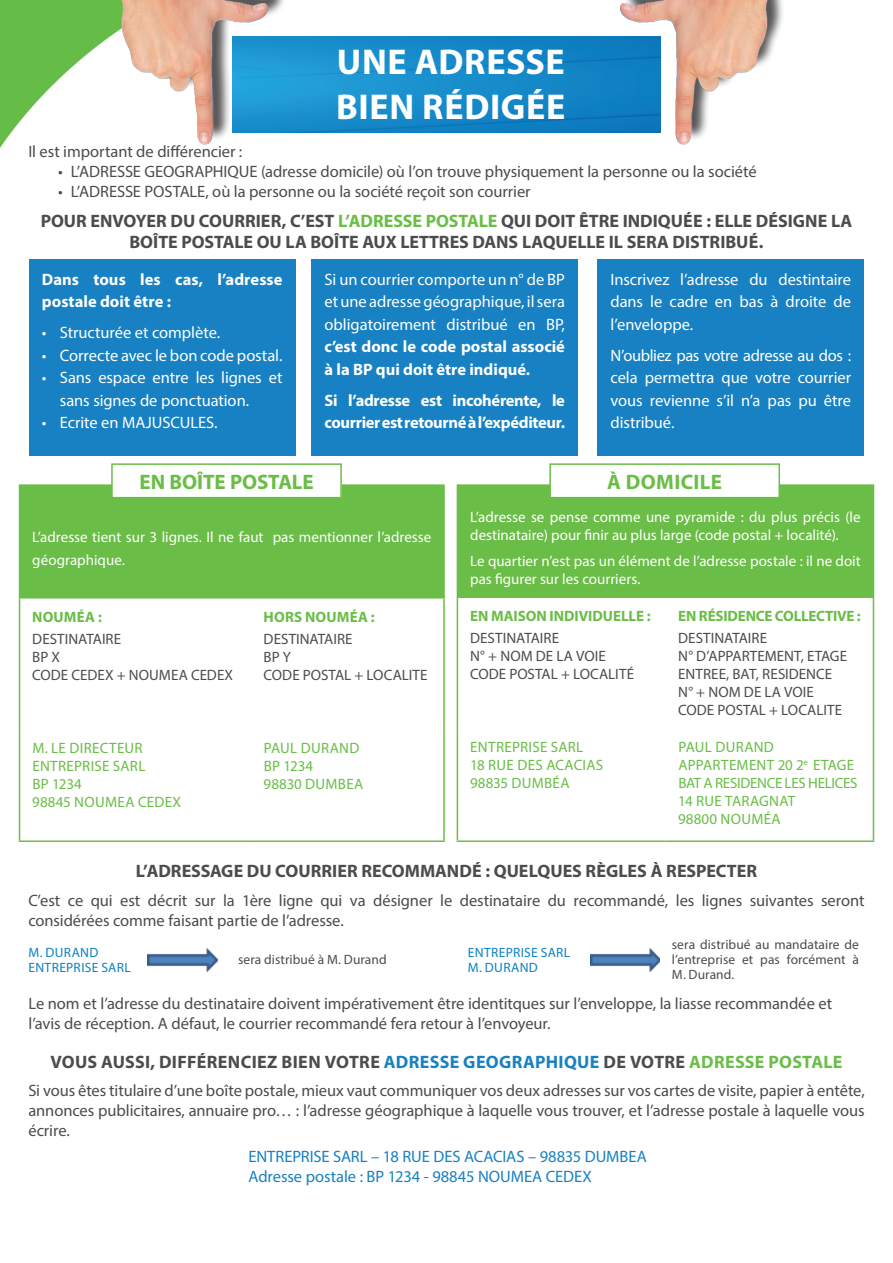
<style>
.page{position:relative;width:893px;height:1263px;background:#fff}
.page>*{position:absolute;margin:0;border:0;box-sizing:border-box;transform-origin:0 0}
.t1{font:700 36px "Myriad Pro";letter-spacing:.015em;color:#fff}
.t2{font:700 21px "Myriad Pro";letter-spacing:.005em;color:#6abd46}
.t3{font:700 18px/21.6px "Myriad Pro";color:#4b4c4d;text-align:center}
.t4{font:16.5px/19.8px "Myriad Pro";letter-spacing:-.005em;color:#4b4c4d}
.t5{font:16.5px/22.5px "Myriad Pro";letter-spacing:-.005em;color:#fff;text-align:justify}
.t6{font:16.5px "Myriad Pro";letter-spacing:-.005em;color:#1781c3}
.t7{font:700 16.5px/22.5px "Myriad Pro";letter-spacing:-.02em;color:#fff}
.t8{font:700 16.5px/22.5px "Myriad Pro";color:#fff}
.t9{font:15px/18px "Myriad Pro";color:#fff}
.t10{font:15px/18px "Myriad Pro";color:#4b4c4d}
.t11{font:15px/18px "Myriad Pro";letter-spacing:.015em;color:#6abd46}
.t12{font:700 15px "Myriad Pro";letter-spacing:-.005em;color:#6abd46}
.t13{font:15px "Myriad Pro";letter-spacing:-.02em;color:#6abd46}
.t14{font:13.5px/15px "Myriad Pro";letter-spacing:.005em;color:#4b4c4d;text-align:justify}
.t15{font:13.5px "Myriad Pro";letter-spacing:.025em;color:#0d81c3}
.s1{color:#6abd46}
.s2{font-weight:700}
.s3{color:#1781c3}
</style>
<div class="page">
<img style="left:0;top:0;width:326px;height:148px">
<div style="left:623px;top:0;width:166px;height:141px;background:#231f20;opacity:.75"></div>
<img style="left:620px;top:0;width:157px;height:145px">
<img style="left:286px;top:37px;width:374px;height:95px">
<div style="left:120px;top:0;width:166px;height:141px;background:#231f20;opacity:.75"></div>
<img style="left:111px;top:0;width:158px;height:145px">
<img style="left:148px;top:948px;width:70px;height:24px">
<img style="left:590px;top:948px;width:70px;height:24px">
<div style="left:29px;top:259px;width:266px;height:197px;background:#1781c3"></div>
<div style="left:312px;top:259px;width:266px;height:197px;background:#1781c3"></div>
<div style="left:598px;top:259px;width:266px;height:197px;background:#1781c3"></div>
<div style="left:457px;top:485px;width:416px;height:112px;background:#6abd46"></div>
<hr style="left:457px;top:484px;width:208px;height:2px;background:#6abd46">
<hr style="left:665px;top:484px;width:209px;height:2px;background:#6abd46">
<hr style="left:873px;top:486px;width:1px;height:110px;background:#6abd46">
<hr style="left:457px;top:596px;width:208px;height:2px;background:#6abd46">
<hr style="left:457px;top:598px;width:1px;height:130px;background:#6abd46">
<hr style="left:665px;top:596px;width:209px;height:2px;background:#6abd46">
<hr style="left:873px;top:598px;width:1px;height:130px;background:#6abd46">
<hr style="left:457px;top:728px;width:1px;height:112px;background:#6abd46">
<hr style="left:873px;top:728px;width:1px;height:112px;background:#6abd46">
<hr style="left:457px;top:840px;width:208px;height:2px;background:#6abd46">
<hr style="left:665px;top:840px;width:209px;height:2px;background:#6abd46">
<div style="left:20px;top:485px;width:424px;height:113px;background:#6abd46"></div>
<hr style="left:19px;top:598px;width:1px;height:131px;background:#6abd46">
<hr style="left:443px;top:598px;width:2px;height:131px;background:#6abd46">
<hr style="left:19px;top:729px;width:1px;height:111px;background:#6abd46">
<hr style="left:443px;top:729px;width:2px;height:111px;background:#6abd46">
<hr style="left:19px;top:840px;width:232px;height:2px;background:#6abd46">
<hr style="left:251px;top:840px;width:194px;height:2px;background:#6abd46">
<hr style="left:19px;top:484px;width:232px;height:2px;background:#6abd46">
<hr style="left:19px;top:486px;width:1px;height:111px;background:#6abd46">
<hr style="left:251px;top:484px;width:194px;height:2px;background:#6abd46">
<hr style="left:443px;top:486px;width:2px;height:111px;background:#6abd46">
<hr style="left:19px;top:597px;width:232px;height:1px;background:#6abd46">
<hr style="left:251px;top:597px;width:194px;height:1px;background:#6abd46">
<div style="left:112px;top:464px;width:229px;height:34px;background:#fff"></div>
<div style="left:111px;top:463px;width:231px;height:35px;border:2px solid #6abd46"></div>
<div style="left:550px;top:464px;width:229px;height:34px;background:#fff"></div>
<div style="left:549px;top:463px;width:231px;height:35px;border:2px solid #6abd46"></div>
<p class="t1" style="left:337px;top:38px;width:229px">UNE ADRESSE</p>
<p class="t1" style="left:336px;top:83px;width:231px">BIEN RÉDIGÉE</p>
<p class="t4" style="left:28px;top:141px;width:216px">Il est important de différencier :</p>
<p class="t4" style="left:58px;top:161px;width:700px">• L’ADRESSE GEOGRAPHIQUE (adresse domicile) où l’on trouve physiquement la personne ou la société</p>
<p class="t4" style="left:58px;top:181px;width:474px">• L’ADRESSE POSTALE, où la personne ou la société reçoit son courrier</p>
<p class="t3" style="left:41px;top:209px;width:813px">POUR ENVOYER DU COURRIER, C’EST <span class="s1">L’ADRESSE POSTALE</span> QUI DOIT ÊTRE INDIQUÉE : ELLE DÉSIGNE LA<br>BOÎTE POSTALE OU LA BOÎTE AUX LETTRES DANS LAQUELLE IL SERA DISTRIBUÉ.</p>
<p class="t8" style="left:42px;top:267px;width:242px">Dans tous les cas, l’adresse postale doit être :</p>
<p class="t5" style="left:42px;top:321px;width:180px">• Structurée et complète.</p>
<p class="t5" style="left:42px;top:343px;width:242px">• Correcte avec le bon code postal.</p>
<p class="t5" style="left:60px;top:366px;width:224px;text-indent:-18px">• Sans espace entre les lignes et sans signes de ponctuation.</p>
<p class="t5" style="left:42px;top:411px;width:177px">• Ecrite en MAJUSCULES.</p>
<p class="t5" style="left:324px;top:267px;width:242px">Si un courrier comporte un n° de BP et une adresse géographique, il sera obligatoirement distribué en BP, <span class="s2">c’est donc le code postal associé à la BP qui doit être indiqué.</span></p>
<p class="t7" style="left:324px;top:388px;width:242px">Si l’adresse est incohérente, le courrier est retourné à l’expéditeur.</p>
<p class="t5" style="left:610px;top:267px;width:242px">Inscrivez l’adresse du destintaire dans le cadre en bas à droite de l’enveloppe.</p>
<p class="t5" style="left:610px;top:343px;width:242px">N’oubliez pas votre adresse au dos : cela permettra que votre courrier vous revienne s’il n’a pas pu être distribué.</p>
<p class="t2" style="left:139px;top:468px;width:176px">EN BOÎTE POSTALE</p>
<p class="t2" style="left:607px;top:468px;width:116px">À DOMICILE</p>
<p class="t9" style="left:32px;top:526px;width:400px;line-height:22.5px">L’adresse tient sur 3 lignes. Il ne faut pas mentionner l’adresse géographique.</p>
<p class="t12" style="left:32px;top:607px;width:71px">NOUMÉA :</p>
<p class="t10" style="left:32px;top:630px;width:90px">DESTINATAIRE</p>
<p class="t10" style="left:32px;top:648px;width:202px">BP X<br>CODE CEDEX + NOUMEA CEDEX</p>
<p class="t11" style="left:32px;top:738px;width:114px">M. LE DIRECTEUR<br>ENTREPRISE SARL</p>
<p class="t11" style="left:32px;top:774px;width:51px">BP 1234</p>
<p class="t11" style="left:32px;top:792px;width:150px">98845 NOUMEA CEDEX</p>
<p class="t12" style="left:264px;top:607px;width:113px">HORS NOUMÉA :</p>
<p class="t10" style="left:264px;top:630px;width:90px">DESTINATAIRE</p>
<p class="t10" style="left:264px;top:648px;width:29px">BP Y</p>
<p class="t10" style="left:264px;top:666px;width:165px">CODE POSTAL + LOCALITE</p>
<p class="t11" style="left:264px;top:738px;width:97px">PAUL DURAND</p>
<p class="t11" style="left:264px;top:756px;width:51px">BP 1234</p>
<p class="t11" style="left:264px;top:774px;width:101px">98830 DUMBEA</p>
<p class="t9" style="left:470px;top:508px;width:392px">L’adresse se pense comme une pyramide : du plus précis (le destinataire) pour finir au plus large (code postal + localité).</p>
<p class="t9" style="left:470px;top:552px;width:392px">Le quartier n’est pas un élément de l’adresse postale : il ne doit pas figurer sur les courriers.</p>
<p class="t12" style="left:470px;top:606px;width:182px">EN MAISON INDIVIDUELLE :</p>
<p class="t10" style="left:470px;top:629px;width:90px">DESTINATAIRE</p>
<p class="t10" style="left:470px;top:647px;width:137px">N° + NOM DE LA VOIE</p>
<p class="t10" style="left:470px;top:665px;width:165px">CODE POSTAL + LOCALITÉ</p>
<p class="t12" style="left:678px;top:606px;width:184px">EN RÉSIDENCE COLLECTIVE :</p>
<p class="t10" style="left:678px;top:629px;width:90px">DESTINATAIRE</p>
<p class="t10" style="left:678px;top:647px;width:170px">N° D’APPARTEMENT, ETAGE</p>
<p class="t10" style="left:678px;top:665px;width:155px">ENTREE, BAT, RESIDENCE</p>
<p class="t10" style="left:678px;top:683px;width:137px">N° + NOM DE LA VOIE</p>
<p class="t10" style="left:678px;top:701px;width:165px">CODE POSTAL + LOCALITE</p>
<p class="t11" style="left:470px;top:738px;width:135px">ENTREPRISE SARL<br>18 RUE DES ACACIAS<br>98835 DUMBÉA</p>
<p class="t11" style="left:678px;top:738px;width:97px">PAUL DURAND</p>
<p class="t11" style="left:678px;top:756px;width:177px">APPARTEMENT 20 2<sup>e</sup> ETAGE</p>
<p class="t13" style="left:678px;top:774px;width:181px">BAT A RESIDENCE LES HELICES</p>
<p class="t11" style="left:678px;top:792px;width:119px">14 RUE TARAGNAT</p>
<p class="t11" style="left:678px;top:810px;width:104px">98800 NOUMÉA</p>
<p class="t3" style="left:136px;top:860px;width:623px">L’ADRESSAGE DU COURRIER RECOMMANDÉ : QUELQUES RÈGLES À RESPECTER</p>
<p class="t4" style="left:28px;top:890px;width:838px">C’est ce qui est décrit sur la 1ère ligne qui va désigner le destinataire du recommandé, les lignes suivantes seront considérées comme faisant partie de l’adresse.</p>
<p class="t15" style="left:28px;top:944px;width:72px">M. DURAND</p>
<p class="t15" style="left:28px;top:959px;width:104px">ENTREPRISE SARL</p>
<p class="t14" style="left:238px;top:952px;width:150px">sera distribué à M. Durand</p>
<p class="t15" style="left:468px;top:944px;width:104px">ENTREPRISE SARL</p>
<p class="t15" style="left:468px;top:959px;width:72px">M. DURAND</p>
<p class="t14" style="left:672px;top:937px;width:189px">sera distribué au mandataire de l’entreprise et pas forcément à M. Durand.</p>
<p class="t4" style="left:28px;top:993px;width:805px">Le nom et l’adresse du destinataire doivent impérativement être identitques sur l’enveloppe, la liasse recommandée et l’avis de réception. A défaut, le courrier recommandé fera retour à l’envoyeur.</p>
<p class="t3" style="left:51px;top:1050px;width:793px">VOUS AUSSI, DIFFÉRENCIEZ BIEN VOTRE <span class="s3">ADRESSE GEOGRAPHIQUE</span> DE VOTRE <span class="s1">ADRESSE POSTALE</span></p>
<p class="t4" style="left:28px;top:1080px;width:838px;text-align:justify">Si vous êtes titulaire d’une boîte postale, mieux vaut communiquer vos deux adresses sur vos cartes de visite, papier à entête, annonces publicitaires, annuaire pro… : l’adresse géographique à laquelle vous trouver, et l’adresse postale à laquelle vous écrire.</p>
<p class="t6" style="left:248px;top:1147px;width:400px">ENTREPRISE SARL – 18 RUE DES ACACIAS – 98835 DUMBEA</p>
<p class="t6" style="left:248px;top:1166px;width:345px">Adresse postale : BP 1234 - 98845 NOUMEA CEDEX</p>
</div>
